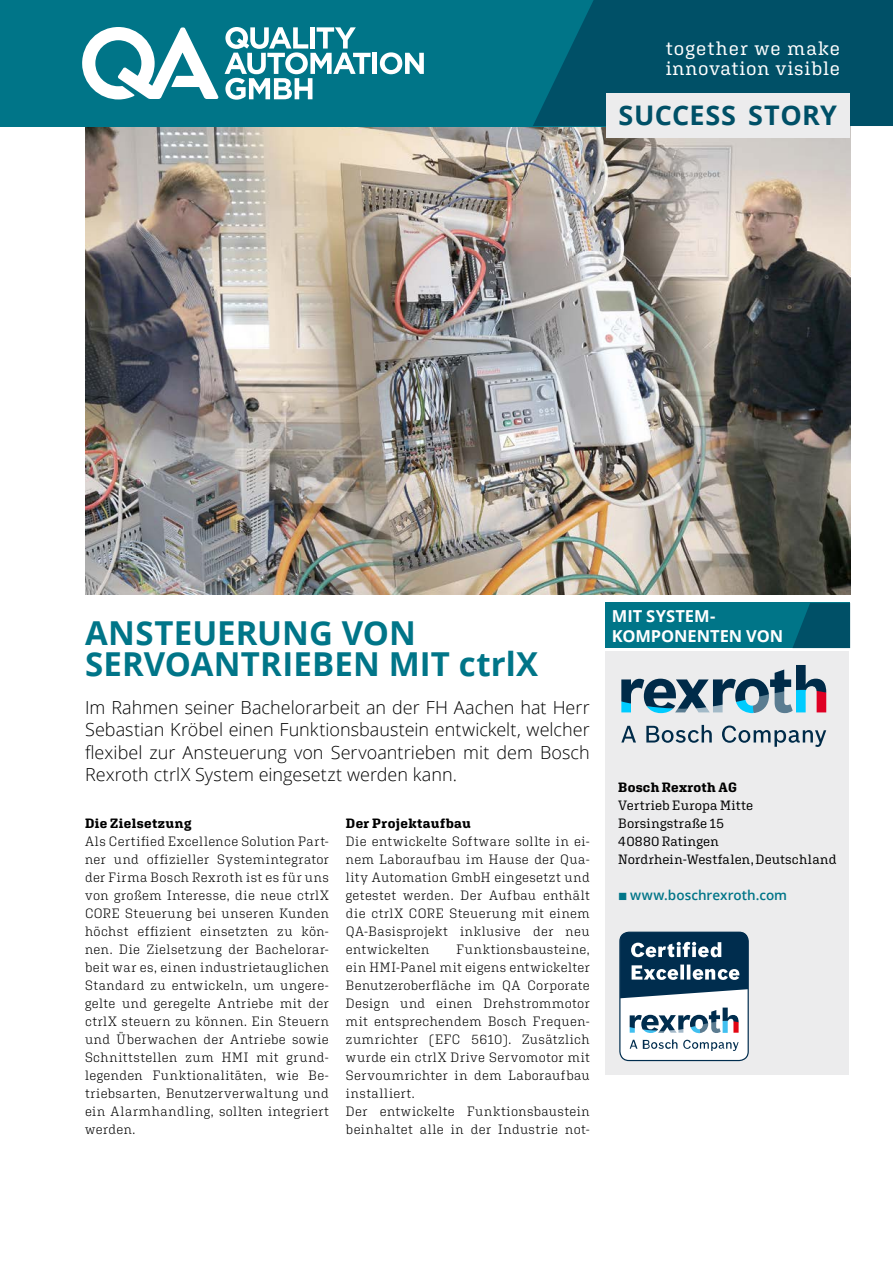
<style>
.page{position:relative;width:893px;height:1263px;background:#fff}
.page>*{position:absolute;margin:0;border:0;box-sizing:border-box;transform-origin:0 0}
.t1{font:700 33px/31.5px "Open Sans";letter-spacing:.005em;color:#007588}
.t2{font:700 27px "Open Sans";letter-spacing:.015em;color:#005067}
.t3{font:19.35px/19.8px "Aglet Slab";letter-spacing:.04em;color:#fff}
.t4{font:300 18px/22.5px "Open Sans";color:#000;text-align:justify}
.t5{font:700 16.5px/19.8px "Open Sans";color:#fff}
.t6{font:300 13.5px/18px "Aglet Slab";letter-spacing:.03em;color:#000;text-align:justify}
.t7{font:13.5px/18px "Aglet Slab";letter-spacing:.015em;color:#000}
.t8{font:700 13.5px "Aglet Slab";letter-spacing:.025em;color:#000}
.t9{font:600 13.5px "Open Sans";color:#007588}
</style>
<div class="page">
<img style="left:85px;top:127px;width:765px;height:467px">
<div style="left:606px;top:603px;width:244px;height:45px;background:#007588"></div>
<svg style="left:792px;top:603px;width:58px;height:45px"></svg>
<div style="left:606px;top:651px;width:243px;height:424px;background:#ececed"></div>
<div style="left:620px;top:932px;width:128px;height:128px;background:#fff;border-radius:9px"></div>
<div style="left:619px;top:932px;width:130px;height:129px;border:1px solid #002d4e;border-radius:9px"></div>
<svg style="left:630px;top:1040px;width:7px;height:9px"></svg>
<svg style="left:643px;top:1039px;width:34px;height:10px"></svg>
<svg style="left:683px;top:1040px;width:56px;height:11px"></svg>
<svg style="left:630px;top:1007px;width:109px;height:26px"></svg>
<svg style="left:620px;top:932px;width:128px;height:66px"></svg>
<svg style="left:621px;top:726px;width:15px;height:16px"></svg>
<svg style="left:646px;top:725px;width:66px;height:18px"></svg>
<svg style="left:722px;top:725px;width:104px;height:22px"></svg>
<svg style="left:621px;top:665px;width:205px;height:48px"></svg>
<div style="left:0;top:0;width:846px;height:126px;background:#007588"></div>
<svg style="left:533px;top:0;width:360px;height:126px;background:#00546a"></svg>
<div style="left:606px;top:93px;width:244px;height:45px;background:#ececed"></div>
<div style="left:372px;top:53px;width:5px;height:21px;background:#fff"></div>
<svg style="left:380px;top:52px;width:44px;height:22px"></svg>
<svg style="left:225px;top:27px;width:146px;height:73px"></svg>
<svg style="left:82px;top:27px;width:137px;height:73px"></svg>
<h3 class="t3" style="left:666px;top:38px;width:176px">together we make innovation visible</h3>
<h2 class="t2" style="left:619px;top:96px;width:220px">SUCCESS STORY</h2>
<h1 class="t1" style="left:85px;top:616px;width:455px">ANSTEUERUNG VON<br>SERVOANTRIEBEN MIT ctrlX</h1>
<h3 class="t4" style="left:85px;top:696px;width:506px">Im Rahmen seiner Bachelorarbeit an der FH Aachen hat Herr Sebastian Kröbel einen Funktionsbaustein entwickelt, welcher flexibel zur Ansteuerung von Servoantrieben mit dem Bosch Rexroth ctrlX System eingesetzt werden kann.</h3>
<p class="t8" style="left:85px;top:815px;width:108px">Die Zielsetzung</p>
<p class="t6" style="left:85px;top:832px;width:245px">Als Certified Excellence Solution Part&shy;ner und offizieller Systemintegrator der Firma Bosch Rexroth ist es für uns von großem Interesse, die neue ctrlX CORE Steuerung bei unseren Kunden höchst effizient einsetzten zu kön&shy;nen. Die Zielsetzung der Bachelorar&shy;beit war es, einen industrietauglichen Standard zu entwickeln, um ungere&shy;gelte und geregelte Antriebe mit der ctrlX steuern zu können. Ein Steuern und Überwachen der Antriebe sowie Schnittstellen zum HMI mit grund&shy;legenden Funktionalitäten, wie Be&shy;triebsarten, Benutzerverwaltung und ein Alarmhandling, sollten integriert werden.</p>
<p class="t8" style="left:346px;top:815px;width:127px">Der Projektaufbau</p>
<p class="t6" style="left:346px;top:832px;width:245px">Die entwickelte Software sollte in ei&shy;nem Laboraufbau im Hause der Qua&shy;lity Automation GmbH eingesetzt und getestet werden. Der Aufbau enthält die ctrlX CORE Steuerung mit einem QA-Basisprojekt inklusive der neu entwickelten</p>
<p class="t6" style="left:346px;top:940px;width:245px;text-align:left;text-indent:111px">Funktionsbausteine, ein HMI-Panel mit eigens entwickelter<br>Benutzeroberfläche im QA Corporate<br>Design und einen Drehstrommotor mit entsprechendem Bosch Frequen&shy;zumrichter (EFC 5610). Zusätzlich wurde ein ctrlX Drive Servomotor mit<br>Servoumrichter in dem Laboraufbau installiert.<br>Der entwickelte Funktionsbaustein beinhaltet alle in der Industrie not-</p>
<p class="t5" style="left:612px;top:606px;width:173px">MIT SYSTEM-<br>KOMPONENTEN VON</p>
<p class="t8" style="left:618px;top:779px;width:120px">Bosch Rexroth AG</p>
<p class="t7" style="left:618px;top:796px;width:220px">Vertrieb Europa Mitte<br>Borsingstraße 15<br>40880 Ratingen<br>Nordrhein-Westfalen, Deutschland</p>
<p class="t9" style="left:618px;top:886px;width:170px">■ www.boschrexroth.com</p>
</div>
